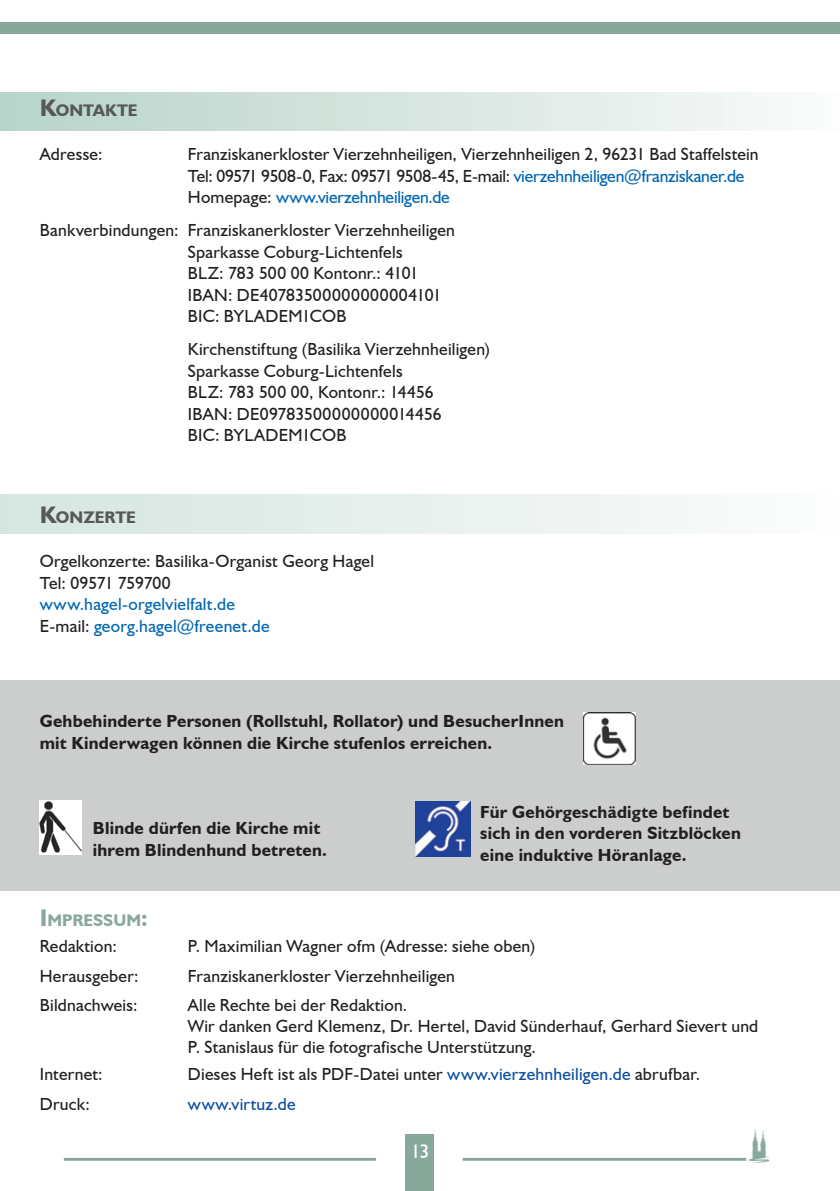
<style>
.page{position:relative;width:840px;height:1191px;background:#fff}
.page>*{position:absolute;margin:0;border:0;box-sizing:border-box;transform-origin:0 0}
.t1{font:19.6px "Humanist 521 BT";color:#fff}
.t2{font:17.6px/21.6px "Humanist 521 BT";letter-spacing:.01em;color:#231f20}
.t3{font:700 17.6px/21.6px "Humanist 521 BT";letter-spacing:.01em;color:#231f20}
.t4{font:17.6px/21.6px "Humanist 521 BT";letter-spacing:.015em;color:#0166b3}
.t5{font:17.6px "Humanist 521 BT";letter-spacing:.015em;color:#0d4da1}
.t6{font:700 16.8px "Humanist 521 BT";letter-spacing:-.005em;color:#57585a}
.t7{font:700 16.8px "Humanist 521 BT";letter-spacing:.005em;color:#88a89b}
.s1{font-size:24px}
.s2{color:#0166b3}
.s3{color:#231f20}
.s4{color:#0d4da1}
</style>
<div class="page">
<div style="left:405px;top:1134px;width:29px;height:57px;background:#88a89b"></div>
<hr style="left:462px;top:1157px;width:284px;height:3px;background:#88a89b">
<hr style="left:64px;top:1157px;width:312px;height:3px;background:#88a89b">
<div style="left:0;top:23px;width:839px;height:11px;background:#88a89b"></div>
<img style="left:748px;top:1130px;width:22px;height:33px">
<div style="left:0;top:92px;width:839px;height:38px;background:linear-gradient(to right,#b7d3c9,#fafbfa)"></div>
<div style="left:0;top:680px;width:839px;height:210px;background:#cccdcd"></div>
<div style="left:0;top:495px;width:839px;height:38px;background:linear-gradient(to right,#d5e5df,#fcfcfc)"></div>
<img style="left:40px;top:800px;width:41px;height:54px">
<img style="left:415px;top:801px;width:55px;height:55px">
<img style="left:583px;top:712px;width:52px;height:52px">
<p class="t6" style="left:40px;top:100px;width:99px"><span class="s1">K</span>ONTAKTE</p>
<p class="t2" style="left:40px;top:143px;width:64px">Adresse:</p>
<p class="t2" style="left:188px;top:143px;width:572px">Franziskanerkloster Vierzehnheiligen, Vierzehnheiligen 2, 96231 Bad Staffelstein<br>Tel: 09571 9508-0, Fax: 09571 9508-45, E-mail: <span class="s2">vierzehnheiligen@franziskaner.de<br></span>Homepage: <span class="s2">www.vierzehnheiligen.de</span></p>
<p class="t2" style="left:188px;top:219px;width:268px;text-indent:-148px">Bankverbindungen: Franziskanerkloster Vierzehnheiligen Sparkasse Coburg-Lichtenfels<br>BLZ: 783 500 00 Kontonr.: 4101<br>IBAN: DE40783500000000004101<br>BIC: BYLADEM1COB</p>
<p class="t2" style="left:188px;top:338px;width:303px">Kirchenstiftung (Basilika Vierzehnheiligen)<br>Sparkasse Coburg-Lichtenfels<br>BLZ: 783 500 00, Kontonr.: 14456<br>IBAN: DE09783500000000014456<br>BIC: BYLADEM1COB</p>
<p class="t6" style="left:40px;top:507px;width:98px"><span class="s1">K</span>ONZERTE</p>
<p class="t2" style="left:40px;top:550px;width:336px">Orgelkonzerte: Basilika-Organist Georg Hagel<br>Tel: 09571 759700</p>
<p class="t4" style="left:40px;top:593px;width:231px">www.hagel-orgelvielfalt.de<br><span class="s3">E-mail:</span> georg.hagel@freenet.de</p>
<p class="t3" style="left:40px;top:710px;width:525px">Gehbehinderte Personen (Rollstuhl, Rollator) und BesucherInnen mit Kinderwagen können die Kirche stufenlos erreichen.</p>
<p class="t3" style="left:93px;top:817px;width:235px">Blinde dürfen die Kirche mit ihrem Blindenhund betreten.</p>
<p class="t3" style="left:480px;top:800px;width:262px">Für Gehörgeschädigte befindet sich in den vorderen Sitzblöcken eine induktive Höranlage.</p>
<p class="t7" style="left:40px;top:909px;width:109px"><span class="s1">I</span>MPRESSUM<span class="s1">:</span></p>
<p class="t2" style="left:40px;top:935px;width:78px">Redaktion:</p>
<p class="t2" style="left:188px;top:935px;width:349px">P. Maximilian Wagner ofm (Adresse: siehe oben)</p>
<p class="t2" style="left:40px;top:964px;width:100px">Herausgeber:</p>
<p class="t2" style="left:188px;top:964px;width:268px">Franziskanerkloster Vierzehnheiligen</p>
<p class="t2" style="left:40px;top:994px;width:99px">Bildnachweis:</p>
<p class="t2" style="left:188px;top:994px;width:571px;line-height:21px">Alle Rechte bei der Redaktion.<br>Wir danken Gerd Klemenz, Dr. Hertel, David Sünderhauf, Gerhard Sievert und<br>P. Stanislaus für die fotografische Unterstützung.</p>
<p class="t2" style="left:40px;top:1063px;width:64px">Internet:</p>
<p class="t2" style="left:188px;top:1063px;width:513px">Dieses Heft ist als PDF-Datei unter <span class="s4">www.vierzehnheiligen.de</span> abrufbar.</p>
<p class="t2" style="left:40px;top:1092px;width:52px">Druck:</p>
<p class="t5" style="left:188px;top:1092px;width:109px">www.virtuz.de</p>
<p class="t1" style="left:410px;top:1139px;width:20px">13</p>
</div>
